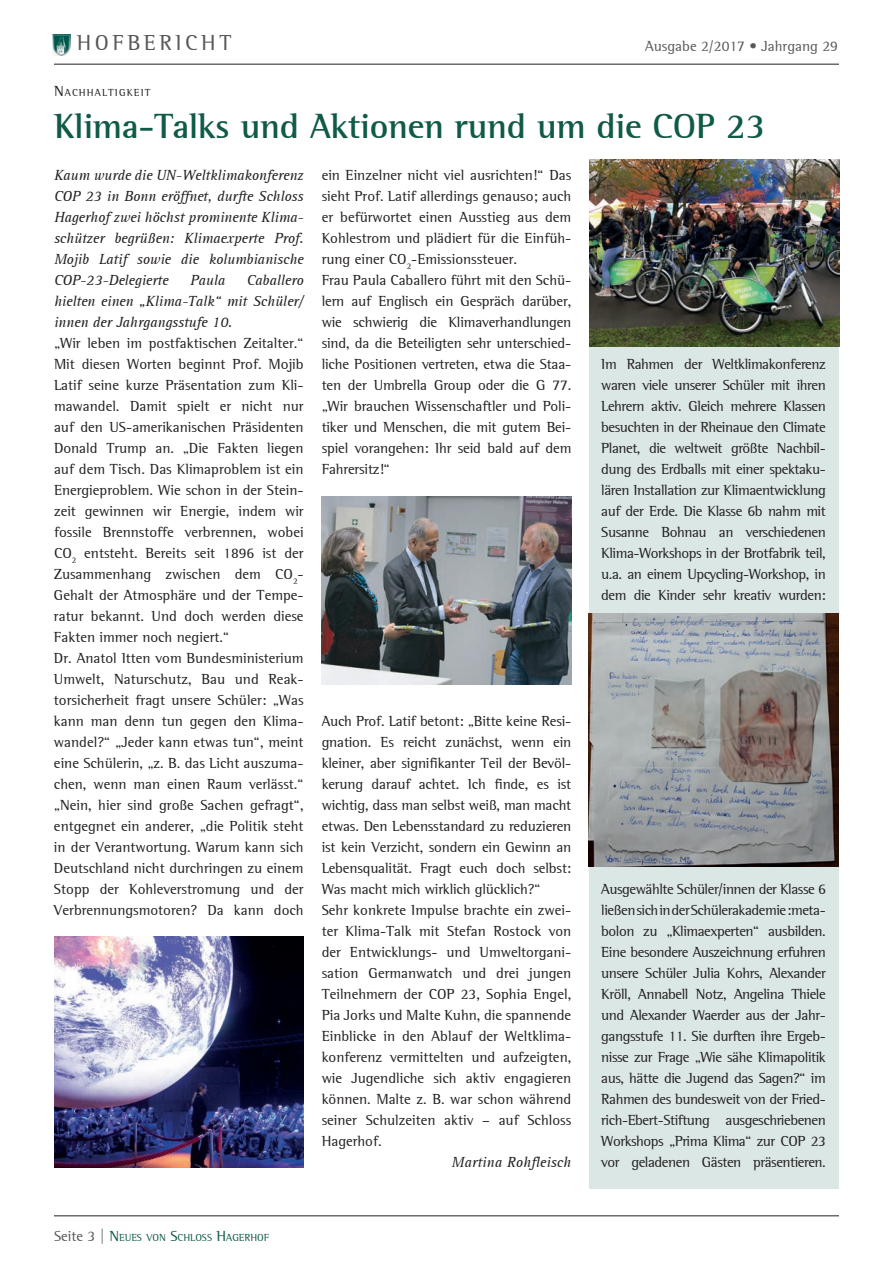
<style>
.page{position:relative;width:893px;height:1263px;background:#fff}
.page>*{position:absolute;margin:0;border:0;box-sizing:border-box;transform-origin:0 0}
.t1{font:700 36px "AT Rotis Semi Serif";letter-spacing:-.01em;color:#105a48}
.t2{font:22.35px "AT Rotis Semi Serif";letter-spacing:.16em;color:#57585a}
.t3{font:15px/21px "AT Rotis Semi Serif";color:#231f20}
.t4{font:italic 15px/21px "AT Rotis Serif";letter-spacing:-.01em;color:#231f20;text-align:justify}
.t5{font:15px "AT Rotis Semi Serif";color:#57585a}
.t6{font:10.5px "AT Rotis Semi Serif";color:#105a48}
.t7{font:10.5px "AT Rotis Semi Serif";letter-spacing:.105em;color:#231f20}
.s1{font-size:15px}
.s2{font-size:15px;color:#57585a}
</style>
<div class="page">
<hr style="left:54px;top:64px;width:785px;height:1px;background:#231f20">
<hr style="left:54px;top:1215px;width:785px;height:1px;background:#231f20">
<img style="left:53px;top:35px;width:17px;height:20px">
<div style="left:589px;top:159px;width:250px;height:1029px;background:#dbe7e5"></div>
<img style="left:322px;top:496px;width:249px;height:188px">
<img style="left:589px;top:159px;width:250px;height:187px">
<img style="left:54px;top:936px;width:250px;height:231px">
<img style="left:589px;top:613px;width:249px;height:254px">
<h2 class="t2" style="left:77px;top:30px;width:156px">HOFBERICHT</h2>
<p class="t5" style="left:645px;top:38px;width:194px">Ausgabe 2/2017 • Jahrgang 29</p>
<p class="t7" style="left:54px;top:86px;width:98px"><span class="s1">N</span>ACHHALTIGKEIT</p>
<h1 class="t1" style="left:54px;top:104px;width:713px">Klima-Talks und Aktionen rund um die COP 23</h1>
<p class="t4" style="left:54px;top:165px;width:251px">Kaum wurde die UN-Weltklimakonferenz COP 23 in Bonn eröffnet, durfte Schloss Hagerhof zwei höchst prominente Klima&shy;schützer begrüßen: Klimaexperte Prof.<br>Mojib Latif sowie die kolumbianische COP-23-Delegierte</p>
<p class="t3" style="left:322px;top:164px;width:251px">ein Einzelner nicht viel ausrichten!“ Das sieht Prof. Latif allerdings genauso; auch er befürwortet einen Ausstieg aus dem Kohlestrom und plädiert für die Einfüh&shy;rung einer CO<sub>2</sub>-Emissionssteuer.<br>Frau Paula Caballero führt mit den Schü&shy;lern auf Englisch ein Gespräch darüber, wie schwierig die Klimaverhandlungen sind, da die Beteiligten sehr unterschied&shy;liche Positionen vertreten, etwa die Staa&shy;ten der Umbrella Group oder die G 77. „Wir brauchen Wissenschaftler und Poli&shy;tiker und Menschen, die mit gutem Bei&shy;spiel vorangehen: Ihr seid bald auf dem Fahrersitz!“</p>
<p class="t4" style="left:54px;top:270px;width:251px;text-indent:193px">Caballero hielten einen „Klima-Talk“ mit Schüler/ innen der Jahrgangsstufe 10.</p>
<p class="t3" style="left:54px;top:332px;width:251px">„Wir leben im postfaktischen Zeitalter.“ Mit diesen Worten beginnt Prof. Mojib Latif seine kurze Präsentation zum Kli&shy;mawandel. Damit spielt er nicht nur auf den US-amerikanischen Präsidenten Donald Trump an. „Die Fakten liegen auf dem Tisch. Das Klimaproblem ist ein Energieproblem. Wie schon in der Stein&shy;zeit gewinnen wir Energie, indem wir fossile Brennstoffe verbrennen, wobei CO<sub>2</sub> entsteht. Bereits seit 1896 ist der Zusammenhang zwischen dem CO<sub>2</sub>- Gehalt der Atmosphäre und der Tempe&shy;ratur bekannt. Und doch werden diese Fakten immer noch negiert.“<br>Dr. Anatol Itten vom Bundesministerium Umwelt, Naturschutz, Bau und Reak&shy;torsicherheit fragt unsere Schüler: „Was kann man denn tun gegen den Klima&shy;wandel?“ „Jeder kann etwas tun“, meint eine Schülerin, „z. B. das Licht auszuma&shy;chen, wenn man einen Raum verlässt.“ „Nein, hier sind große Sachen gefragt“, entgegnet ein anderer, „die Politik steht in der Verantwortung. Warum kann sich Deutschland nicht durchringen zu einem Stopp der Kohleverstromung und der Verbrennungsmotoren? Da kann doch</p>
<p class="t4" style="left:190px;top:270px;width:37px">Paula</p>
<p class="t3" style="left:601px;top:353px;width:226px;text-align:justify">Im Rahmen der Weltklimakonferenz waren viele unserer Schüler mit ihren Lehrern aktiv. Gleich mehrere Klassen besuchten in der Rheinaue den Climate Planet, die weltweit größte Nachbil&shy;dung des Erdballs mit einer spektaku&shy;lären Installation zur Klimaentwicklung auf der Erde. Die Klasse 6b nahm mit Susanne Bohnau an verschiedenen Klima-Workshops in der Brotfabrik teil, u.a. an einem Upcycling-Workshop, in dem die Kinder sehr kreativ wurden:</p>
<p class="t3" style="left:322px;top:710px;width:251px">Auch Prof. Latif betont: „Bitte keine Resi&shy;gnation. Es reicht zunächst, wenn ein kleiner, aber signifikanter Teil der Bevöl&shy;kerung darauf achtet. Ich finde, es ist wichtig, dass man selbst weiß, man macht etwas. Den Lebensstandard zu reduzieren ist kein Verzicht, sondern ein Gewinn an Lebensqualität. Fragt euch doch selbst:<br>Was macht mich wirklich glücklich?“<br>Sehr konkrete Impulse brachte ein zwei&shy;ter Klima-Talk mit Stefan Rostock von der Entwicklungs- und Umweltorgani&shy;sation Germanwatch und drei jungen Teilnehmern der COP 23, Sophia Engel, Pia Jorks und Malte Kuhn, die spannende Einblicke in den Ablauf der Weltklima&shy;konferenz vermittelten und aufzeigten, wie Jugendliche sich aktiv engagieren können. Malte z. B. war schon während seiner Schulzeiten aktiv – auf Schloss Hagerhof.</p>
<p class="t4" style="left:452px;top:1152px;width:121px">Martina Rohfleisch</p>
<p class="t3" style="left:601px;top:878px;width:226px;text-align:justify">Ausgewählte Schüler/innen der Klasse 6 ließen sich in der Schülerakademie :meta&shy;bolon zu „Klimaexperten“ ausbilden.<br>Eine besondere Auszeichnung erfuhren unsere Schüler Julia Kohrs, Alexander Kröll, Annabell Notz, Angelina Thiele und Alexander Waerder aus der Jahr&shy;gangsstufe 11. Sie durften ihre Ergeb&shy;nisse zur Frage „Wie sähe Klimapolitik aus, hätte die Jugend das Sagen?“ im Rahmen des bundesweit von der Fried&shy;rich-Ebert-Stiftung ausgeschriebenen Workshops „Prima Klima“ zur COP 23 vor geladenen Gästen präsentieren.</p>
<p class="t6" style="left:54px;top:1231px;width:217px"><span class="s2">Seite 3 |</span> <span class="s1">N</span>EUES VON <span class="s1">S</span>CHLOSS <span class="s1">H</span>AGERHOF</p>
</div>
